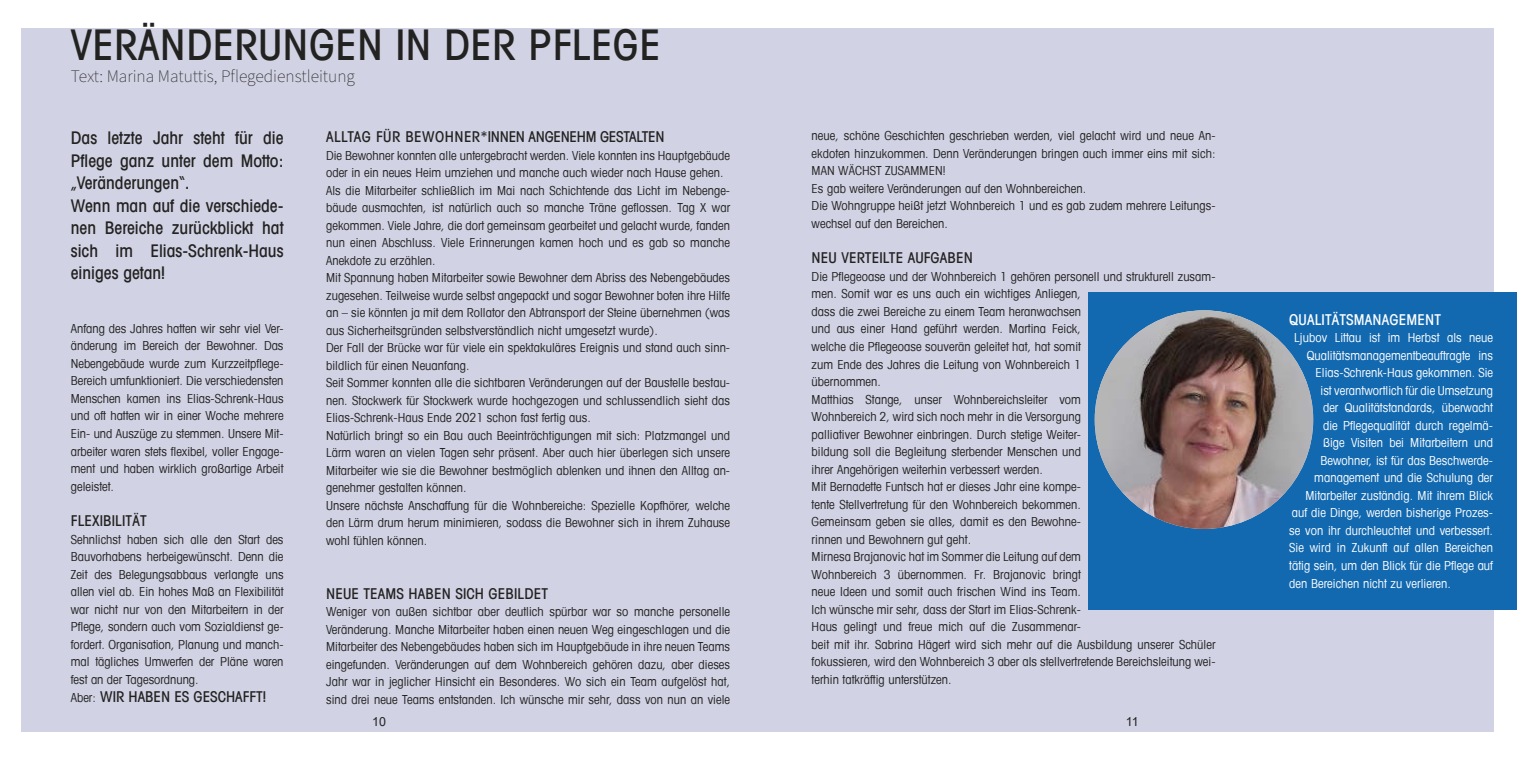
<style>
.page{position:relative;width:1517px;height:759px;background:#fff}
.page>*{position:absolute;margin:0;border:0;box-sizing:border-box;transform-origin:0 0}
.t1{font:500 condensed 42.5px "Avant Garde LT";letter-spacing:.01em;color:#222221}
.t2{font:500 condensed 17.5px/22.5px "Avant Garde LT";color:#222221}
.t3{font:200 17.5px "Source Sans Pro";color:#222221}
.t4{font:500 condensed 15px "Avant Garde LT";letter-spacing:.01em;color:#222221}
.t5{font:500 condensed 15px "Avant Garde LT";letter-spacing:-.02em;color:#222221}
.t6{font:500 condensed 15px "Avant Garde LT";letter-spacing:.01em;color:#fff}
.t7{font:condensed 12.5px/17.5px "Avant Garde LT";letter-spacing:.005em;color:#222221;text-align:justify}
.t8{font:condensed 12.5px "Avant Garde LT";letter-spacing:.005em;color:#fff}
.t9{font:12.5px "Arial";color:#222221}
.s1{font-weight:400;font-size:12.5px}
</style>
<div class="page">
<div style="left:21px;top:29px;width:1473px;height:702px;background:#d1d2e3"></div>
<div style="left:1088px;top:292px;width:191px;height:317px;background:#1369b0"></div>
<div style="left:1278px;top:292px;width:239px;height:317px;background:#1369b0"></div>
<img style="left:1094px;top:310px;width:219px;height:218px;border-radius:109px">
<h1 class="t1" style="left:71px;top:18px;width:591px">VERÄNDERUNGEN IN DER PFLEGE</h1>
<h2 class="t3" style="left:71px;top:64px;width:286px">Text: Marina Matuttis, Pflegedienstleitung</h2>
<h2 class="t2" style="left:71px;top:126px;width:214px">Das letzte Jahr steht für die<br>Pflege ganz unter dem Motto: „Veränderungen“.<br>Wenn man auf die verschiede&shy;nen Bereiche zurückblickt hat sich im Elias-Schrenk-Haus einiges getan!</h2>
<p class="t7" style="left:71px;top:319px;width:214px">Anfang des Jahres hatten wir sehr viel Ver&shy;änderung im Bereich der Bewohner. Das Nebengebäude wurde zum Kurzzeitpflege-Bereich umfunktioniert. Die verschiedensten Menschen kamen ins Elias-Schrenk-Haus und oft hatten wir in einer Woche mehrere Ein- und Auszüge zu stemmen. Unsere Mit&shy;arbeiter waren stets flexibel, voller Engage&shy;ment und haben wirklich großartige Arbeit geleistet.</p>
<p class="t4" style="left:71px;top:511px;width:77px">FLEXIBILITÄT</p>
<p class="t7" style="left:71px;top:530px;width:214px">Sehnlichst haben sich alle den Start des Bauvorhabens herbeigewünscht. Denn die Zeit des Belegungsabbaus verlangte uns allen viel ab. Ein hohes Maß an Flexibilität war nicht nur von den Mitarbeitern in der Pflege, sondern auch vom Sozialdienst ge&shy;fordert. Organisation, Planung und manch&shy;mal tägliches Umwerfen der Pläne waren fest an der Tagesordnung.</p>
<p class="t4" style="left:71px;top:686px;width:197px"><span class="s1">Aber:</span> WIR HABEN ES GESCHAFFT!</p>
<p class="t5" style="left:326px;top:127px;width:340px">ALLTAG FÜR BEWOHNER*INNEN ANGENEHM GESTALTEN</p>
<p class="t7" style="left:326px;top:146px;width:405px;text-align:left">Die Bewohner konnten alle untergebracht werden. Viele konnten ins Hauptgebäude oder in ein neues Heim umziehen und manche auch wieder nach Hause gehen.<br>Als die Mitarbeiter schließlich im Mai nach Schichtende das Licht im Nebenge&shy;bäude ausmachten, ist natürlich auch so manche Träne geflossen. Tag X war gekommen. Viele Jahre, die dort gemeinsam gearbeitet und gelacht wurde, fanden nun einen Abschluss. Viele Erinnerungen kamen hoch und es gab so manche Anekdote zu erzählen.<br>Mit Spannung haben Mitarbeiter sowie Bewohner dem Abriss des Nebengebäudes zugesehen. Teilweise wurde selbst angepackt und sogar Bewohner boten ihre Hilfe an – sie könnten ja mit dem Rollator den Abtransport der Steine übernehmen (was aus Sicherheitsgründen selbstverständlich nicht umgesetzt wurde).<br>Der Fall der Brücke war für viele ein spektakuläres Ereignis und stand auch sinn&shy;bildlich für einen Neuanfang.<br>Seit Sommer konnten alle die sichtbaren Veränderungen auf der Baustelle bestau&shy;nen. Stockwerk für Stockwerk wurde hochgezogen und schlussendlich sieht das Elias-Schrenk-Haus Ende 2021 schon fast fertig aus.<br>Natürlich bringt so ein Bau auch Beeinträchtigungen mit sich: Platzmangel und Lärm waren an vielen Tagen sehr präsent. Aber auch hier überlegen sich unsere Mitarbeiter wie sie die Bewohner bestmöglich ablenken und ihnen den Alltag an&shy;genehmer gestalten können.<br>Unsere nächste Anschaffung für die Wohnbereiche: Spezielle Kopfhörer, welche den Lärm drum herum minimieren, sodass die Bewohner sich in ihrem Zuhause wohl fühlen können.</p>
<p class="t4" style="left:326px;top:583px;width:223px">NEUE TEAMS HABEN SICH GEBILDET</p>
<p class="t7" style="left:326px;top:602px;width:405px">Weniger von außen sichtbar aber deutlich spürbar war so manche personelle Veränderung. Manche Mitarbeiter haben einen neuen Weg eingeschlagen und die Mitarbeiter des Nebengebäudes haben sich im Hauptgebäude in ihre neuen Teams eingefunden. Veränderungen auf dem Wohnbereich gehören dazu, aber dieses Jahr war in jeglicher Hinsicht ein Besonderes. Wo sich ein Team aufgelöst hat, sind drei neue Teams entstanden. Ich wünsche mir sehr, dass von nun an viele</p>
<p class="t7" style="left:811px;top:127px;width:405px;text-align:left">neue, schöne Geschichten geschrieben werden, viel gelacht wird und neue An&shy;ekdoten hinzukommen. Denn Veränderungen bringen auch immer eins mit sich:<br>MAN WÄCHST ZUSAMMEN!<br>Es gab weitere Veränderungen auf den Wohnbereichen.<br>Die Wohngruppe heißt jetzt Wohnbereich 1 und es gab zudem mehrere Leitungs&shy;wechsel auf den Bereichen.</p>
<p class="t4" style="left:811px;top:248px;width:163px">NEU VERTEILTE AUFGABEN</p>
<p class="t7" style="left:811px;top:267px;width:405px;text-align:left">Die Pflegeoase und der Wohnbereich 1 gehören personell und strukturell zusam&shy;men. Somit war es uns auch ein wichtiges Anliegen,<br>dass die zwei Bereiche zu einem Team heranwachsen<br>und aus einer Hand geführt werden. Martina Feick,<br>welche die Pflegeoase souverän geleitet hat, hat somit<br>zum Ende des Jahres die Leitung von Wohnbereich 1<br>übernommen.<br>Matthias Stange, unser Wohnbereichsleiter vom<br>Wohnbereich 2, wird sich noch mehr in die Versorgung<br>palliativer Bewohner einbringen. Durch stetige Weiter-<br>bildung soll die Begleitung sterbender Menschen und<br>ihrer Angehörigen weiterhin verbessert werden.<br>Mit Bernadette Funtsch hat er dieses Jahr eine kompe-<br>tente Stellvertretung für den Wohnbereich bekommen.<br>Gemeinsam geben sie alles, damit es den Bewohne-<br>rinnen und Bewohnern gut geht.<br>Mirnesa Brajanovic hat im Sommer die Leitung auf dem<br>Wohnbereich 3 übernommen. Fr. Brajanovic bringt<br>neue Ideen und somit auch frischen Wind ins Team.<br>Ich wünsche mir sehr, dass der Start im Elias-Schrenk-<br>Haus gelingt und freue mich auf die Zusammenar-<br>beit mit ihr. Sabrina Hägert wird sich mehr auf die Ausbildung unserer Schüler fokussieren, wird den Wohnbereich 3 aber als stellvertretende Bereichsleitung wei&shy;terhin tatkräftig unterstützen.</p>
<p class="t9" style="left:372px;top:712px;width:15px">10</p>
<p class="t9" style="left:1126px;top:713px;width:14px">11</p>
<p class="t6" style="left:1289px;top:310px;width:153px">QUALITÄTSMANAGEMENT</p>
<p class="t8" style="left:1294px;top:330px;width:200px">Ljubov Littau ist im Herbst als neue</p>
<p class="t8" style="left:1306px;top:347px;width:188px">Qualitätsmanagementbeauftragte ins</p>
<p class="t8" style="left:1315px;top:365px;width:179px">Elias-Schrenk-Haus gekommen. Sie</p>
<p class="t8" style="left:1320px;top:382px;width:174px">ist verantwortlich für die Umsetzung</p>
<p class="t8" style="left:1323px;top:400px;width:172px">der Qualitätstandards, überwacht</p>
<p class="t8" style="left:1323px;top:417px;width:172px">die Pflegequalität durch regelmä-</p>
<p class="t8" style="left:1323px;top:435px;width:172px">ßige Visiten bei Mitarbeitern und</p>
<p class="t8" style="left:1320px;top:452px;width:174px">Bewohner, ist für das Beschwerde-</p>
<p class="t8" style="left:1314px;top:470px;width:180px">management und die Schulung der</p>
<p class="t8" style="left:1305px;top:487px;width:189px">Mitarbeiter zuständig. Mit ihrem Blick</p>
<p class="t8" style="left:1291px;top:505px;width:203px">auf die Dinge, werden bisherige Prozes-</p>
<p class="t8" style="left:1289px;top:522px;width:205px">se von ihr durchleuchtet und verbessert.</p>
<p class="t8" style="left:1289px;top:540px;width:205px">Sie wird in Zukunft auf allen Bereichen</p>
<p class="t8" style="left:1289px;top:557px;width:205px">tätig sein, um den Blick für die Pflege auf</p>
<p class="t8" style="left:1289px;top:575px;width:163px">den Bereichen nicht zu verlieren.</p>
</div>
